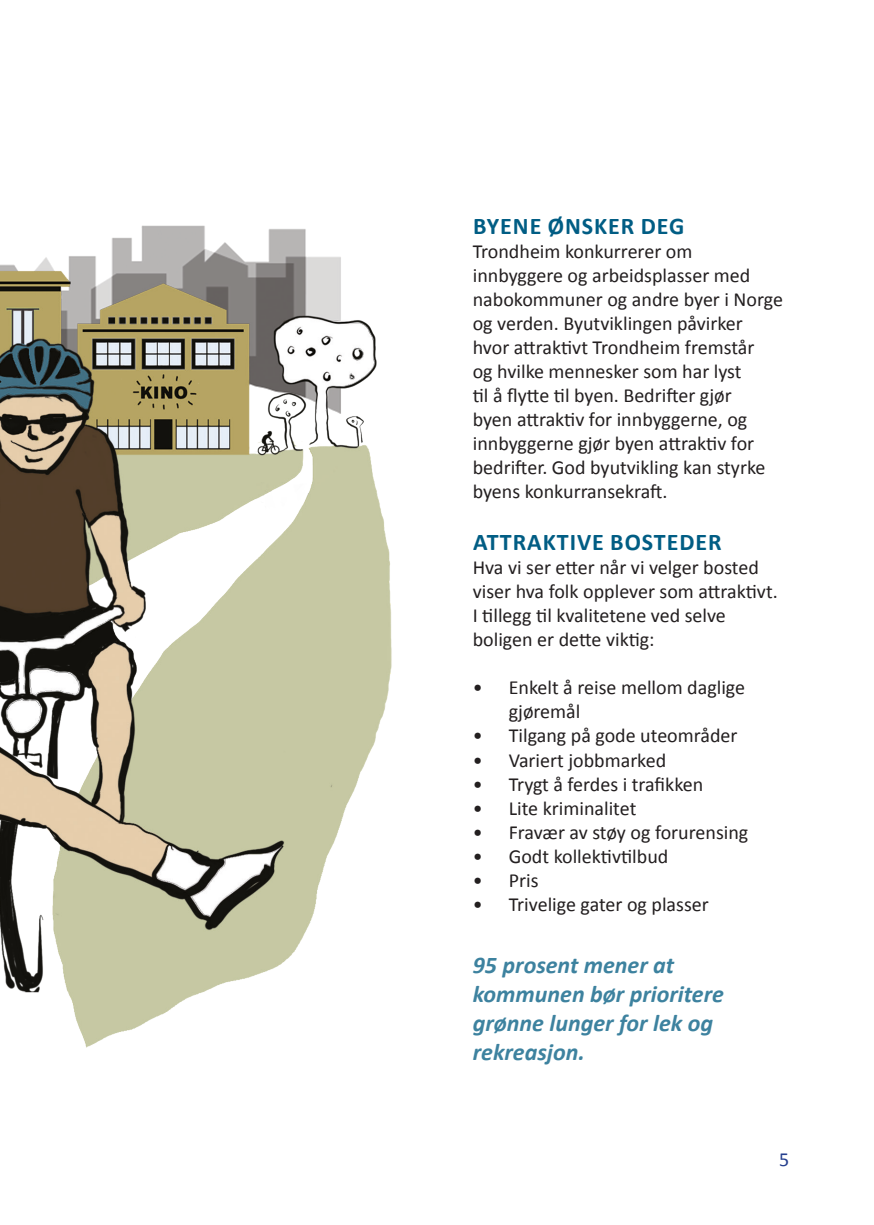
<style>
.page{position:relative;width:874px;height:1225px;background:#fff}
.page>*{position:absolute;margin:0;border:0;box-sizing:border-box;transform-origin:0 0}
.t1{font:italic 700 24px/28.8px "Calibri";color:#3d829f}
.t2{font:700 24px "Calibri";letter-spacing:.04em;color:#015d84}
.t3{font:20px/24px "Calibri";color:#231f20}
.t4{font:20px "Calibri";color:#253f8e}
</style>
<div class="page">
<img style="left:0;top:225px;width:392px;height:823px">
<p class="t2" style="left:473px;top:210px;width:213px">BYENE ØNSKER DEG</p>
<p class="t3" style="left:472px;top:239px;width:311px">Trondheim konkurrerer om innbyggere og arbeidsplasser med nabokommuner og andre byer i Norge og verden. Byutviklingen påvirker hvor attraktivt Trondheim fremstår<br>og hvilke mennesker som har lyst<br>til å flytte til byen. Bedrifter gjør<br>byen attraktiv for innbyggerne, og innbyggerne gjør byen attraktiv for bedrifter. God byutvikling kan styrke byens konkurransekraft.</p>
<p class="t2" style="left:473px;top:527px;width:250px">ATTRAKTIVE BOSTEDER</p>
<p class="t3" style="left:472px;top:556px;width:306px">Hva vi ser etter når vi velger bosted viser hva folk opplever som attraktivt.<br>I tillegg til kvalitetene ved selve boligen er dette viktig:</p>
<p class="t3" style="left:508px;top:676px;width:238px;text-indent:-36px">• Enkelt å reise mellom daglige gjøremål</p>
<p class="t3" style="left:472px;top:724px;width:266px">• Tilgang på gode uteområder</p>
<p class="t3" style="left:472px;top:748px;width:195px">• Variert jobbmarked</p>
<p class="t3" style="left:472px;top:772px;width:232px">• Trygt å ferdes i trafikken</p>
<p class="t3" style="left:472px;top:796px;width:165px">• Lite kriminalitet</p>
<p class="t3" style="left:472px;top:820px;width:277px">• Fravær av støy og forurensing</p>
<p class="t3" style="left:472px;top:844px;width:197px">• Godt kollektivtilbud</p>
<p class="t3" style="left:472px;top:868px;width:67px">• Pris</p>
<p class="t3" style="left:472px;top:892px;width:237px">• Trivelige gater og plasser</p>
<p class="t1" style="left:472px;top:950px;width:252px">95 prosent mener at kommunen bør prioritere grønne lunger for lek og rekreasjon.</p>
<p class="t4" style="left:778px;top:1147px;width:12px">5</p>
</div>
